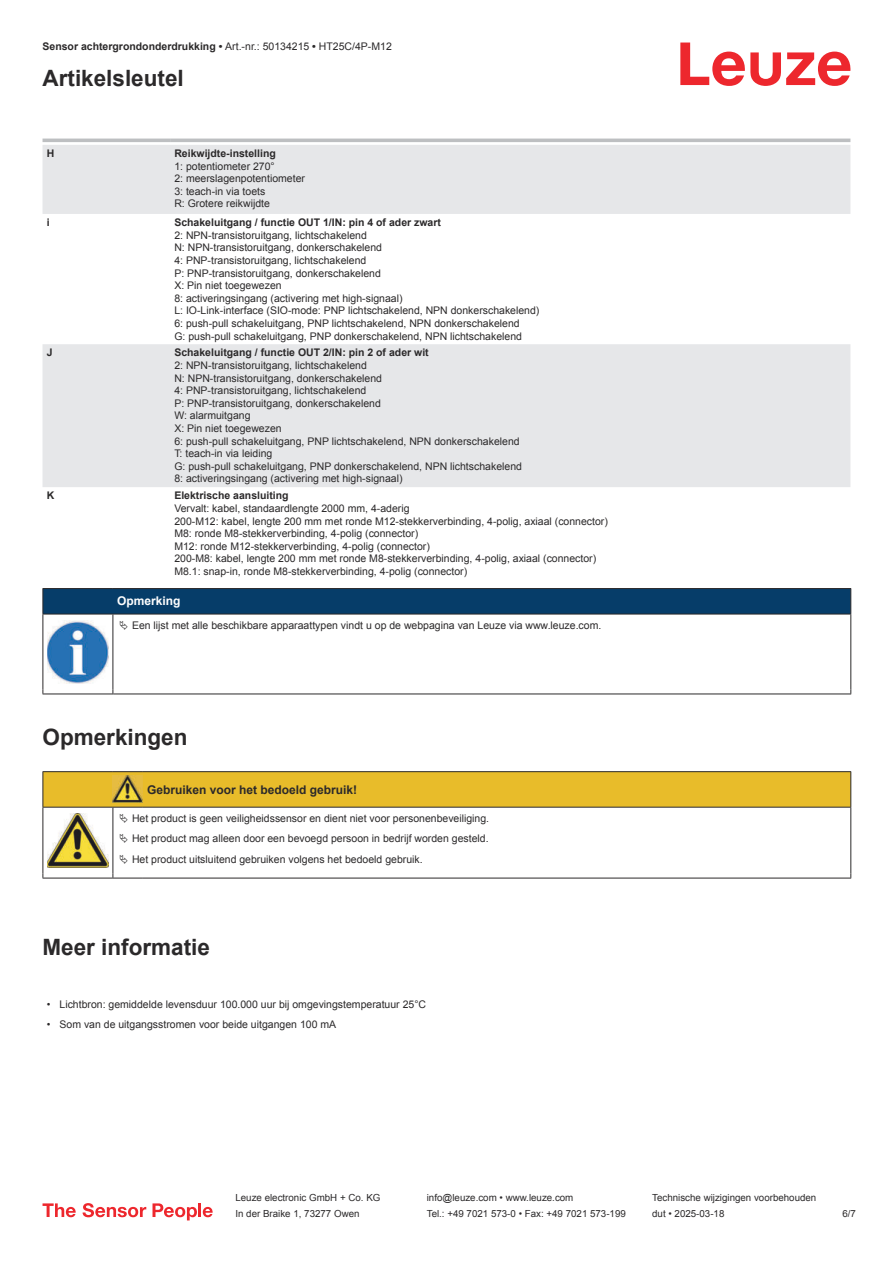
<style>
.page{position:relative;width:893px;height:1263px;background:#fff}
.page>*{position:absolute;margin:0;border:0;box-sizing:border-box;transform-origin:0 0}
.t1{font:700 22.5px "Arial";color:#2b292a}
.t2{font:700 12px "Arial";color:#2b292a}
.t3{font:700 12px "Arial";color:#fff}
.t4{font:10.5px/12.6px "Arial";color:#2b292a}
.t5{font:700 10.5px "Arial";color:#2b292a}
.t6{font:9.75px "Arial";color:#2b292a}
.s1{font-weight:400}
</style>
<div class="page">
<svg style="left:680px;top:43px;width:170px;height:43px"></svg>
<svg style="left:43px;top:145px;width:807px;height:342px;fill:#e6e7e9"></svg>
<hr style="left:43px;top:139px;width:127px;height:3px;background:#bdbfc1">
<hr style="left:170px;top:139px;width:680px;height:3px;background:#bdbfc1">
<svg style="left:43px;top:1203px;width:33px;height:14px"></svg>
<svg style="left:83px;top:1203px;width:63px;height:14px"></svg>
<svg style="left:153px;top:1203px;width:44px;height:17px"></svg>
<hr style="left:198px;top:1203px;width:3px;height:14px;background:#ed272d">
<svg style="left:203px;top:1207px;width:10px;height:10px"></svg>
<svg style="left:44px;top:615px;width:806px;height:79px"></svg>
<hr style="left:43px;top:614px;width:70px;height:1px;background:#2b292a">
<svg style="left:43px;top:588px;width:808px;height:26px;background:#083b65"></svg>
<hr style="left:113px;top:614px;width:738px;height:1px;background:#2b292a">
<hr style="left:43px;top:614px;width:1px;height:75px;background:#2b292a">
<hr style="left:113px;top:614px;width:1px;height:75px;background:#2b292a">
<hr style="left:850px;top:614px;width:1px;height:75px;background:#2b292a">
<hr style="left:43px;top:694px;width:70px;height:1px;background:#2b292a">
<hr style="left:113px;top:694px;width:738px;height:1px;background:#2b292a">
<img style="left:47px;top:620px;width:61px;height:63px">
<div style="left:115px;top:615px;width:734px;height:20px;background:#fff"></div>
<hr style="left:43px;top:771px;width:70px;height:1px;background:#2b292a">
<hr style="left:113px;top:771px;width:30px;height:1px;background:#2b292a">
<hr style="left:143px;top:771px;width:708px;height:1px;background:#2b292a">
<hr style="left:43px;top:878px;width:70px;height:1px;background:#2b292a">
<hr style="left:113px;top:878px;width:30px;height:1px;background:#2b292a">
<hr style="left:143px;top:878px;width:708px;height:1px;background:#2b292a">
<svg style="left:43px;top:772px;width:808px;height:106px"></svg>
<p class="t5" style="left:43px;top:43px;width:351px">Sensor achtergrondonderdrukking • <span class="s1">Art.-nr.: 50134215</span> • <span class="s1">HT25C/4P-M12</span></p>
<h1 class="t1" style="left:43px;top:70px;width:143px">Artikelsleutel</h1>
<p class="t5" style="left:47px;top:149px;width:9px">H</p>
<p class="t5" style="left:174px;top:149px;width:103px">Reikwijdte-instelling</p>
<p class="t4" style="left:174px;top:161px;width:132px">1: potentiometer 270°<br>2: meerslagenpotentiometer<br>3: teach-in via toets<br>R: Grotere reikwijdte</p>
<p class="t5" style="left:47px;top:218px;width:4px">i</p>
<p class="t5" style="left:174px;top:218px;width:268px">Schakeluitgang / functie OUT 1/IN: pin 4 of ader zwart</p>
<p class="t4" style="left:174px;top:230px;width:367px">2: NPN-transistoruitgang, lichtschakelend<br>N: NPN-transistoruitgang, donkerschakelend<br>4: PNP-transistoruitgang, lichtschakelend<br>P: PNP-transistoruitgang, donkerschakelend<br>X: Pin niet toegewezen<br>8: activeringsingang (activering met high-signaal)<br>L: IO-Link-interface (SIO-mode: PNP lichtschakelend, NPN donkerschakelend)<br>6: push-pull schakeluitgang, PNP lichtschakelend, NPN donkerschakelend<br>G: push-pull schakeluitgang, PNP donkerschakelend, NPN lichtschakelend</p>
<p class="t5" style="left:47px;top:349px;width:7px">J</p>
<p class="t5" style="left:174px;top:349px;width:256px">Schakeluitgang / functie OUT 2/IN: pin 2 of ader wit</p>
<p class="t4" style="left:174px;top:360px;width:349px">2: NPN-transistoruitgang, lichtschakelend<br>N: NPN-transistoruitgang, donkerschakelend<br>4: PNP-transistoruitgang, lichtschakelend<br>P: PNP-transistoruitgang, donkerschakelend<br>W: alarmuitgang<br>X: Pin niet toegewezen<br>6: push-pull schakeluitgang, PNP lichtschakelend, NPN donkerschakelend T: teach-in via leiding<br>G: push-pull schakeluitgang, PNP donkerschakelend, NPN lichtschakelend 8: activeringsingang (activering met high-signaal)</p>
<p class="t5" style="left:47px;top:492px;width:9px">K</p>
<p class="t5" style="left:174px;top:492px;width:116px">Elektrische aansluiting</p>
<p class="t4" style="left:174px;top:503px;width:435px">Vervalt: kabel, standaardlengte 2000 mm, 4-aderig<br>200-M12: kabel, lengte 200 mm met ronde M12-stekkerverbinding, 4-polig, axiaal (connector)<br>M8: ronde M8-stekkerverbinding, 4-polig (connector)<br>M12: ronde M12-stekkerverbinding, 4-polig (connector)<br>200-M8: kabel, lengte 200 mm met ronde M8-stekkerverbinding, 4-polig, axiaal (connector)<br>M8.1: snap-in, ronde M8-stekkerverbinding, 4-polig (connector)</p>
<p class="t3" style="left:117px;top:597px;width:65px">Opmerking</p>
<p class="t4" style="left:132px;top:620px;width:471px">Een lijst met alle beschikbare apparaattypen vindt u op de webpagina van Leuze via www.leuze.com.</p>
<h1 class="t1" style="left:43px;top:729px;width:147px">Opmerkingen</h1>
<p class="t2" style="left:147px;top:785px;width:212px">Gebruiken voor het bedoeld gebruik!</p>
<p class="t4" style="left:132px;top:809px;width:359px;line-height:20.2px;text-align:justify">Het product is geen veiligheidssensor en dient niet voor personenbeveiliging.<br>Het product mag alleen door een bevoegd persoon in bedrijf worden gesteld.<br>Het product uitsluitend gebruiken volgens het bedoeld gebruik.</p>
<h1 class="t1" style="left:43px;top:938px;width:169px">Meer informatie</h1>
<p class="t4" style="left:47px;top:998px;width:381px">• Lichtbron: gemiddelde levensduur 100.000 uur bij omgevingstemperatuur 25°C</p>
<p class="t4" style="left:47px;top:1019px;width:291px">• Som van de uitgangsstromen voor beide uitgangen 100 mA</p>
<p class="t6" style="left:235px;top:1194px;width:146px">Leuze electronic GmbH + Co. KG</p>
<p class="t6" style="left:427px;top:1194px;width:148px">info@leuze.com • www.leuze.com</p>
<p class="t6" style="left:652px;top:1194px;width:166px">Technische wijzigingen voorbehouden</p>
<p class="t6" style="left:235px;top:1210px;width:126px">In der Braike 1, 73277 Owen</p>
<p class="t6" style="left:427px;top:1210px;width:201px">Tel.: +49 7021 573-0 • Fax: +49 7021 573-199</p>
<p class="t6" style="left:652px;top:1210px;width:74px">dut • 2025-03-18</p>
<p class="t6" style="left:842px;top:1210px;width:15px">6 /7</p>
</div>
